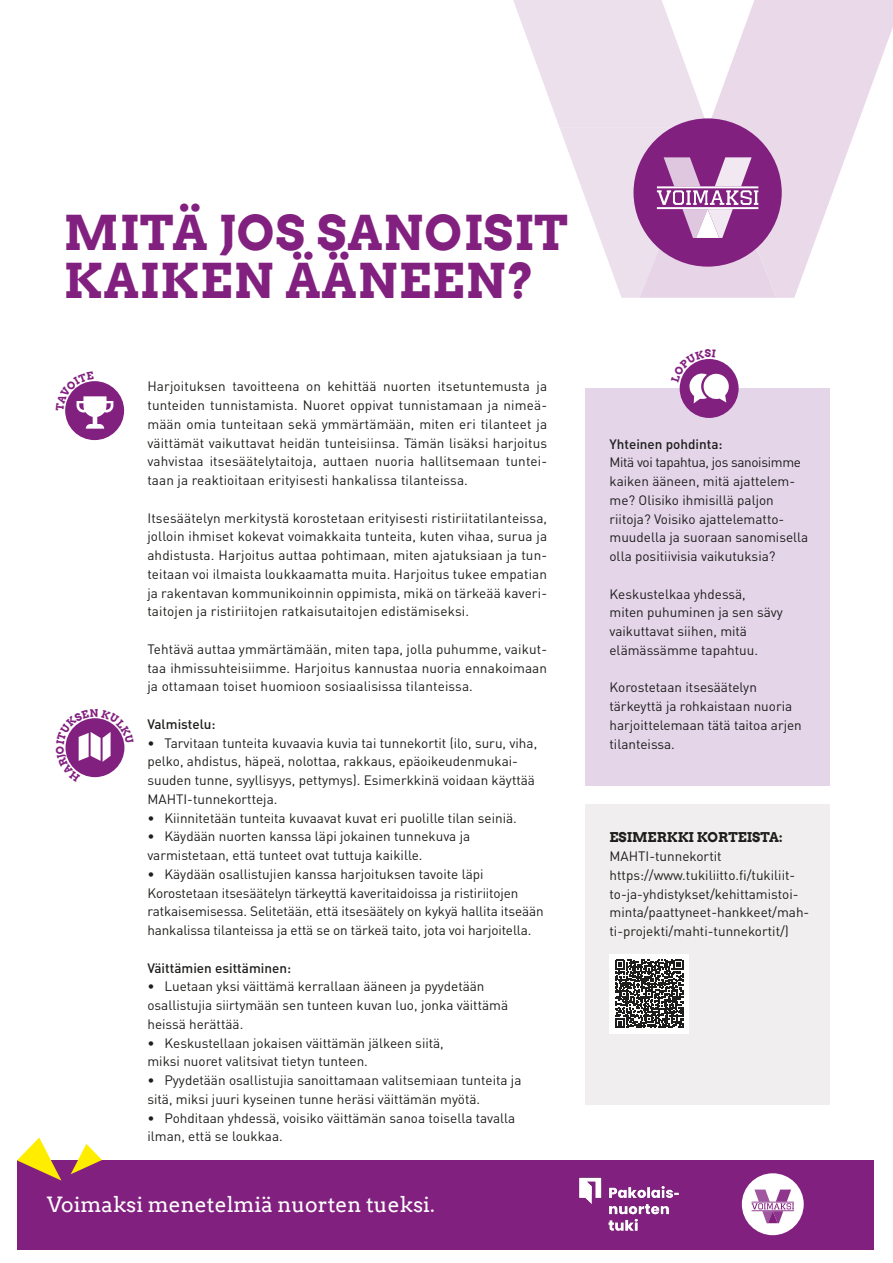
<style>
.page{position:relative;width:893px;height:1263px;background:#fff}
.page>*{position:absolute;margin:0;border:0;box-sizing:border-box;transform-origin:0 0}
.t1{font:700 48px "Arvo";letter-spacing:.025em;color:#822080}
.t2{font:21px "Arvo";color:#fff}
.t3{font:13.5px/18.8px "DINOT";color:#1d1d1b}
.t4{font:500 13.5px "DINOT";color:#1d1d1b}
.t5{font:700 13.5px "Arvo";color:#1d1d1b}
</style>
<div class="page">
<div style="left:585px;top:804px;width:244px;height:300px;background:#ece9e9"></div>
<div style="left:585px;top:388px;width:244px;height:397px;background:#e4d5e9"></div>
<div style="left:17px;top:1160px;width:857px;height:90px;background:#822080"></div>
<img style="left:579px;top:1177px;width:100px;height:54px">
<div style="left:65px;top:381px;width:59px;height:59px;background:#822080;border-radius:50%"></div>
<div style="left:680px;top:359px;width:59px;height:59px;background:#822080;border-radius:50%"></div>
<div style="left:742px;top:1173px;width:62px;height:62px;background:#fff;border-radius:50%"></div>
<svg style="left:752px;top:1189px;width:42px;height:34px"></svg>
<svg style="left:17px;top:1137px;width:44px;height:43px"></svg>
<svg style="left:71px;top:1144px;width:31px;height:30px"></svg>
<svg style="left:513px;top:0;width:380px;height:298px"></svg>
<div style="left:609px;top:954px;width:80px;height:79px;background:#fff"></div>
<svg style="left:615px;top:960px;width:68px;height:68px"></svg>
<svg style="left:65px;top:381px;width:48px;height:48px"></svg>
<svg style="left:65px;top:718px;width:60px;height:60px"></svg>
<svg style="left:679px;top:359px;width:50px;height:44px"></svg>
<p class="t1" style="left:64px;top:202px;width:506px">MITÄ JOS SANOISIT</p>
<p class="t1" style="left:64px;top:250px;width:472px">KAIKEN ÄÄNEEN?</p>
<p class="t3" style="left:147px;top:376px;width:401px;text-align:justify">Harjoituksen tavoitteena on kehittää nuorten itsetuntemusta ja tunteiden tunnistamista. Nuoret oppivat tunnistamaan ja nimeä&shy;mään omia tunteitaan sekä ymmärtämään, miten eri tilanteet ja väittämät vaikuttavat heidän tunteisiinsa. Tämän lisäksi harjoitus vahvistaa itsesäätelytaitoja, auttaen nuoria hallitsemaan tuntei&shy;taan ja reaktioitaan erityisesti hankalissa tilanteissa.</p>
<p class="t3" style="left:147px;top:508px;width:401px;text-align:justify">Itsesäätelyn merkitystä korostetaan erityisesti ristiriitatilanteissa, jolloin ihmiset kokevat voimakkaita tunteita, kuten vihaa, surua ja ahdistusta. Harjoitus auttaa pohtimaan, miten ajatuksiaan ja tun&shy;teitaan voi ilmaista loukkaamatta muita. Harjoitus tukee empatian ja rakentavan kommunikoinnin oppimista, mikä on tärkeää kaveri&shy;taitojen ja ristiriitojen ratkaisutaitojen edistämiseksi.</p>
<p class="t3" style="left:147px;top:639px;width:401px;text-align:justify">Tehtävä auttaa ymmärtämään, miten tapa, jolla puhumme, vaikut&shy;taa ihmissuhteisiimme. Harjoitus kannustaa nuoria ennakoimaan ja ottamaan toiset huomioon sosiaalisissa tilanteissa.</p>
<p class="t4" style="left:147px;top:715px;width:70px">Valmistelu:</p>
<p class="t3" style="left:147px;top:733px;width:391px">• Tarvitaan tunteita kuvaavia kuvia tai tunnekortit (ilo, suru, viha, pelko, ahdistus, häpeä, nolottaa, rakkaus, epäoikeudenmukai&shy;suuden tunne, syyllisyys, pettymys). Esimerkkinä voidaan käyttää MAHTI-tunnekortteja.</p>
<p class="t3" style="left:147px;top:808px;width:371px">• Kiinnitetään tunteita kuvaavat kuvat eri puolille tilan seiniä.</p>
<p class="t3" style="left:147px;top:826px;width:324px">• Käydään nuorten kanssa läpi jokainen tunnekuva ja varmistetaan, että tunteet ovat tuttuja kaikille.</p>
<p class="t3" style="left:147px;top:864px;width:338px">• Käydään osallistujien kanssa harjoituksen tavoite läpi</p>
<p class="t3" style="left:147px;top:883px;width:398px">Korostetaan itsesäätelyn tärkeyttä kaveritaidoissa ja ristiriitojen ratkaisemisessa. Selitetään, että itsesäätely on kykyä hallita itseään hankalissa tilanteissa ja että se on tärkeä taito, jota voi harjoitella.</p>
<p class="t4" style="left:147px;top:958px;width:145px">Väittämien esittäminen:</p>
<p class="t3" style="left:147px;top:976px;width:362px">• Luetaan yksi väittämä kerrallaan ääneen ja pyydetään osallistujia siirtymään sen tunteen kuvan luo, jonka väittämä heissä herättää.</p>
<p class="t3" style="left:147px;top:1033px;width:298px">• Keskustellaan jokaisen väittämän jälkeen siitä, miksi nuoret valitsivat tietyn tunteen.</p>
<p class="t3" style="left:147px;top:1070px;width:376px">• Pyydetään osallistujia sanoittamaan valitsemiaan tunteita ja sitä, miksi juuri kyseinen tunne heräsi väittämän myötä.</p>
<p class="t3" style="left:147px;top:1108px;width:369px">• Pohditaan yhdessä, voisiko väittämän sanoa toisella tavalla ilman, että se loukkaa.</p>
<p class="t2" style="left:47px;top:1191px;width:389px">Voimaksi menetelmiä nuorten tueksi.</p>
<p class="t4" style="left:609px;top:434px;width:115px">Yhteinen pohdinta:</p>
<p class="t3" style="left:609px;top:452px;width:200px">Mitä voi tapahtua, jos sanoisimme kaiken ääneen, mitä ajattelem&shy;me? Olisiko ihmisillä paljon riitoja? Voisiko ajattelematto&shy;muudella ja suoraan sanomisella olla positiivisia vaikutuksia?</p>
<p class="t3" style="left:609px;top:584px;width:138px">Keskustelkaa yhdessä,</p>
<p class="t3" style="left:609px;top:602px;width:175px">miten puhuminen ja sen sävy vaikuttavat siihen, mitä</p>
<p class="t3" style="left:609px;top:640px;width:150px">elämässämme tapahtuu.</p>
<p class="t3" style="left:609px;top:677px;width:149px">Korostetaan itsesäätelyn</p>
<p class="t3" style="left:609px;top:696px;width:194px">tärkeyttä ja rohkaistaan nuoria harjoittelemaan tätä taitoa arjen tilanteissa.</p>
<p class="t5" style="left:609px;top:829px;width:175px">ESIMERKKI KORTEISTA:</p>
<p class="t3" style="left:609px;top:846px;width:114px">MAHTI-tunnekortit</p>
<p class="t3" style="left:609px;top:865px;width:201px">https://www.tukiliitto.fi/tukiliit&shy;to-ja-yhdistykset/kehittamistoi&shy;minta/paattyneet-hankkeet/mah&shy;ti-projekti/mahti-tunnekortit/)</p>
</div>
